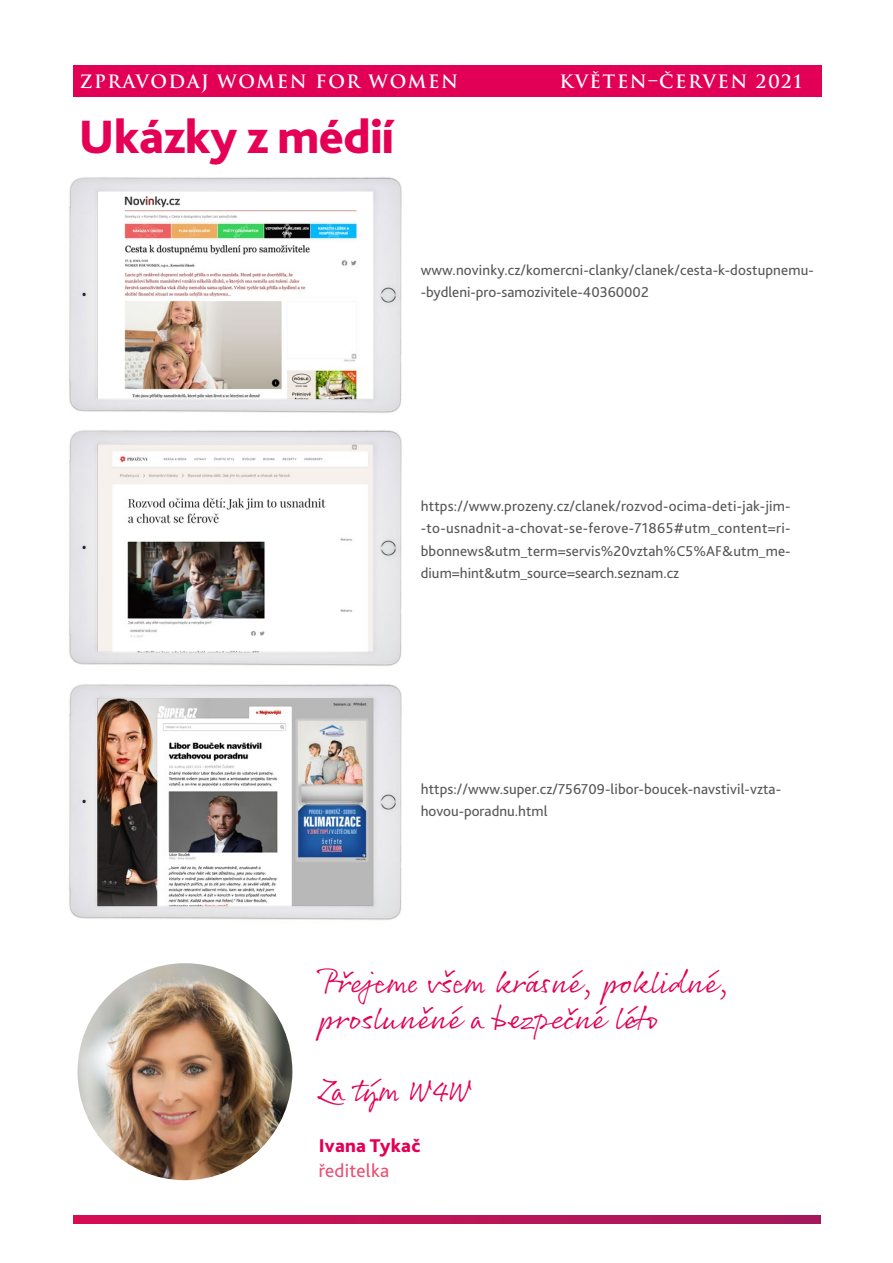
<style>
.page{position:relative;width:893px;height:1263px;background:#fff}
.page>*{position:absolute;margin:0;border:0;box-sizing:border-box;transform-origin:0 0}
.t1{font:800 48.9px "Bliss 2";letter-spacing:-.01em;color:#e50056}
.t2{font:31.5px/36px "Rollerscript Smooth";color:#e20057}
.t3{font:800 19.35px "Bliss 2";letter-spacing:.01em;color:#e20057}
.t4{font:19.35px "Bliss 2";letter-spacing:.01em;color:#e85172}
.t5{font:700 18px "Trajan CE";letter-spacing:.09em;color:#fff}
.t6{font:15px/22.5px "Bliss 2";letter-spacing:.005em;color:#575756}
</style>
<div class="page">
<div style="left:73px;top:65px;width:748px;height:32px;background:#e20057"></div>
<svg style="left:73px;top:1215px;width:748px;height:9px;background:#bc1456"></svg>
<img style="left:78px;top:963px;width:214px;height:217px">
<img style="left:69px;top:177px;width:333px;height:236px">
<img style="left:69px;top:430px;width:333px;height:236px">
<img style="left:69px;top:684px;width:333px;height:236px">
<p class="t5" style="left:80px;top:70px;width:380px">ZPRAVODAJ WOMEN FOR WOMEN</p>
<p class="t5" style="left:560px;top:70px;width:244px">KVĚTEN–ČERVEN 2021</p>
<h1 class="t1" style="left:79px;top:106px;width:317px">Ukázky z médií</h1>
<p class="t6" style="left:421px;top:258px;width:395px">www.novinky.cz/komercni-clanky/clanek/cesta-k-dostupnemu--bydleni-pro-samozivitele-40360002</p>
<p class="t6" style="left:421px;top:494px;width:371px;text-align:justify">https://www.prozeny.cz/clanek/rozvod-ocima-deti-jak-jim--to-usnadnit-a-chovat-se-ferove-71865#utm_content=ri&shy;bbonnews&amp;utm_term=servis%20vztah%C5%AF&amp;utm_me&shy;dium=hint&amp;utm_source=search.seznam.cz</p>
<p class="t6" style="left:421px;top:777px;width:362px">https://www.super.cz/756709-libor-boucek-navstivil-vzta&shy;hovou-poradnu.html</p>
<h2 class="t2" style="left:319px;top:963px;width:412px">Přejeme všem krásné, poklidné, prosluněné a bezpečné léto</h2>
<h2 class="t2" style="left:319px;top:1071px;width:154px">Za tým W4W</h2>
<p class="t3" style="left:319px;top:1133px;width:103px">Ivana Tykač</p>
<p class="t4" style="left:319px;top:1158px;width:72px">ředitelka</p>
</div>
